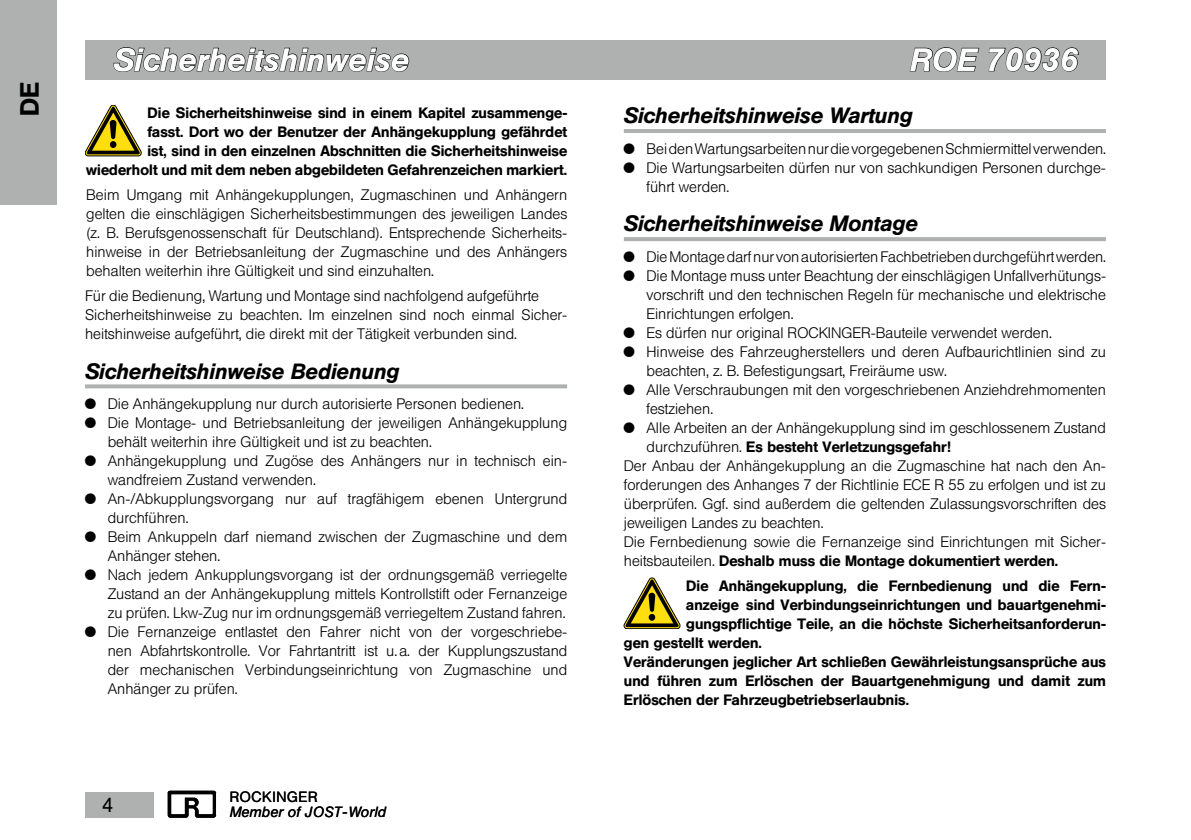
<style>
.page{position:relative;width:1191px;height:840px;background:#fff}
.page>*{position:absolute;margin:0;border:0;box-sizing:border-box;transform-origin:0 0}
.t1{font:italic 500 32px "HE10";letter-spacing:.025em;color:#fff}
.t2{font:500 26.4px "HE10";color:#000}
.t3{font:italic 500 22px "HE10";letter-spacing:.015em;color:#000}
.t4{font:20px "HE10";color:#000}
.t5{font:300 15px/19px "HE10";letter-spacing:.015em;color:#000;text-align:justify}
.t6{font:500 15px/19px "HE10";letter-spacing:.015em;color:#000;text-align:right}
.t7{font:italic 14.8px "HE10";letter-spacing:.015em;color:#000}
.t8{font:14.8px "HE10";letter-spacing:.05em;color:#000}
.s1{font-family:"AK11 Figures Mathematic";font-weight:400}
.s2{font-weight:300}
</style>
<div class="page">
<img style="left:167px;top:790px;width:49px;height:28px">
<div style="left:85px;top:791px;width:68px;height:25px;background:#afb0b0"></div>
<div style="left:85px;top:40px;width:1021px;height:39px;background:#afb0b0"></div>
<svg style="left:907px;top:47px;width:73px;height:33px"></svg>
<svg style="left:986px;top:47px;width:93px;height:33px"></svg>
<svg style="left:85px;top:384px;width:482px;height:4px;background:#b6b7b7"></svg>
<hr style="left:624px;top:129px;width:482px;height:4px;background:#afb0b0">
<hr style="left:624px;top:237px;width:482px;height:4px;background:#afb0b0">
<svg style="left:85px;top:47px;width:325px;height:109px"></svg>
<svg style="left:624px;top:577px;width:56px;height:51px"></svg>
<div style="left:0;top:0;width:57px;height:204px;background:#afb0b0"></div>
<h2 class="t2" style="left:14px;top:116px;width:35px;rotate:-90deg">DE</h2>
<h1 class="t1" style="left:113px;top:41px;width:296px">Sicherheitshinweise</h1>
<h1 class="t1" style="left:909px;top:41px;width:169px">ROE 70936</h1>
<p class="t6" style="left:86px;top:103px;width:482px">Die Sicherheitshinweise sind in einem Kapitel zusammenge-<br>fasst. Dort wo der Benutzer der Anhängekupplung gefährdet<br>ist, sind in den einzelnen Abschnitten die Sicherheitshinweise wiederholt und mit dem neben abgebildeten Gefahrenzeichen markiert.</p>
<p class="t5" style="left:86px;top:185px;width:482px">Beim Umgang mit Anhängekupplungen, Zugmaschinen und Anhängern gelten die einschlägigen Sicherheitsbestimmungen des jeweiligen Landes (z. B. Berufsgenossenschaft für Deutschland). Entsprechende Sicherheits&shy;hinweise in der Betriebsanleitung der Zugmaschine und des Anhängers behalten weiterhin ihre Gültigkeit und sind einzuhalten.</p>
<p class="t5" style="left:85px;top:286px;width:482px;text-align:left">Für die Bedienung, Wartung und Montage sind nachfolgend aufgeführte<br>Sicherheitshinweise zu beachten. Im einzelnen sind noch einmal Sicher&shy;heitshinweise aufgeführt, die direkt mit der Tätigkeit verbunden sind.</p>
<h3 class="t3" style="left:85px;top:358px;width:315px">Sicherheitshinweise Bedienung</h3>
<p class="t5" style="left:85px;top:394px;width:440px"><span class="s1">X</span> Die Anhängekupplung nur durch autorisierte Personen bedienen.</p>
<p class="t5" style="left:85px;top:413px;width:483px"><span class="s1">X</span> Die Montage- und Betriebsanleitung der jeweiligen Anhängekupplung</p>
<p class="t5" style="left:108px;top:432px;width:325px">behält weiterhin ihre Gültigkeit und ist zu beachten.</p>
<p class="t5" style="left:85px;top:451px;width:483px"><span class="s1">X</span> Anhängekupplung und Zugöse des Anhängers nur in technisch ein-</p>
<p class="t5" style="left:108px;top:470px;width:209px">wandfreiem Zustand verwenden.</p>
<p class="t5" style="left:85px;top:489px;width:483px"><span class="s1">X</span> An-/Abkupplungsvorgang nur auf tragfähigem ebenen Untergrund</p>
<p class="t5" style="left:108px;top:508px;width:82px">durchführen.</p>
<p class="t5" style="left:85px;top:527px;width:483px"><span class="s1">X</span> Beim Ankuppeln darf niemand zwischen der Zugmaschine und dem</p>
<p class="t5" style="left:108px;top:546px;width:114px">Anhänger stehen.</p>
<p class="t5" style="left:85px;top:565px;width:483px"><span class="s1">X</span> Nach jedem Ankupplungsvorgang ist der ordnungsgemäß verriegelte</p>
<p class="t5" style="left:108px;top:584px;width:461px">Zustand an der Anhängekupplung mittels Kontrollstift oder Fernanzeige</p>
<p class="t5" style="left:108px;top:603px;width:459px">zu prüfen. Lkw-Zug nur im ordnungsgemäß verriegeltem Zustand fahren.</p>
<p class="t5" style="left:85px;top:622px;width:483px"><span class="s1">X</span> Die Fernanzeige entlastet den Fahrer nicht von der vorgeschriebe-</p>
<p class="t5" style="left:108px;top:641px;width:461px">nen Abfahrtskontrolle. Vor Fahrtantritt ist u. a. der Kupplungszustand</p>
<p class="t5" style="left:108px;top:660px;width:461px">der mechanischen Verbindungseinrichtung von Zugmaschine und</p>
<p class="t5" style="left:108px;top:679px;width:131px">Anhänger zu prüfen.</p>
<h3 class="t3" style="left:624px;top:103px;width:290px">Sicherheitshinweise Wartung</h3>
<p class="t5" style="left:624px;top:139px;width:483px"><span class="s1">X</span> BeidenWartungsarbeitennurdievorgegebenenSchmiermittelverwenden.</p>
<p class="t5" style="left:624px;top:158px;width:483px"><span class="s1">X</span> Die Wartungsarbeiten dürfen nur von sachkundigen Personen durchge-</p>
<p class="t5" style="left:646px;top:177px;width:84px">führt werden.</p>
<h3 class="t3" style="left:624px;top:211px;width:295px">Sicherheitshinweise Montage</h3>
<p class="t5" style="left:624px;top:247px;width:483px"><span class="s1">X</span> DieMontage darf nur von autorisierten Fachbetrieben durchgeführtwerden.</p>
<p class="t5" style="left:624px;top:266px;width:482px"><span class="s1">X</span> Die Montage muss unter Beachtung der einschlägigen Unfallverhütungs-</p>
<p class="t5" style="left:646px;top:285px;width:461px">vorschrift und den technischen Regeln für mechanische und elektrische</p>
<p class="t5" style="left:646px;top:304px;width:148px">Einrichtungen erfolgen.</p>
<p class="t5" style="left:624px;top:323px;width:429px"><span class="s1">X</span> Es dürfen nur original ROCKINGER-Bauteile verwendet werden.</p>
<p class="t5" style="left:624px;top:342px;width:483px"><span class="s1">X</span> Hinweise des Fahrzeugherstellers und deren Aufbaurichtlinien sind zu</p>
<p class="t5" style="left:646px;top:361px;width:302px">beachten, z. B. Befestigungsart, Freiräume usw.</p>
<p class="t5" style="left:624px;top:380px;width:483px"><span class="s1">X</span> Alle Verschraubungen mit den vorgeschriebenen Anziehdrehmomenten</p>
<p class="t5" style="left:646px;top:399px;width:68px">festziehen.</p>
<p class="t5" style="left:624px;top:418px;width:483px"><span class="s1">X</span> Alle Arbeiten an der Anhängekupplung sind im geschlossenem Zustand</p>
<p class="t6" style="left:646px;top:437px;width:306px"><span class="s2">durchzuführen.</span> Es besteht Verletzungsgefahr!</p>
<p class="t5" style="left:624px;top:456px;width:483px">Der Anbau der Anhängekupplung an die Zugmaschine hat nach den An-</p>
<p class="t5" style="left:624px;top:475px;width:483px">forderungen des Anhanges 7 der Richtlinie ECE R 55 zu erfolgen und ist zu</p>
<p class="t5" style="left:624px;top:494px;width:483px">überprüfen. Ggf. sind außerdem die geltenden Zulassungsvorschriften des</p>
<p class="t5" style="left:624px;top:513px;width:201px">jeweiligen Landes zu beachten.</p>
<p class="t5" style="left:624px;top:532px;width:483px">Die Fernbedienung sowie die Fernanzeige sind Einrichtungen mit Sicher-</p>
<p class="t6" style="left:624px;top:551px;width:436px"><span class="s2">heitsbauteilen.</span> Deshalb muss die Montage dokumentiert werden.</p>
<p class="t6" style="left:686px;top:575px;width:421px">Die Anhängekupplung, die Fernbedienung und die Fern-</p>
<p class="t6" style="left:686px;top:594px;width:421px">anzeige sind Verbindungseinrichtungen und bauartgenehmi-</p>
<p class="t6" style="left:686px;top:613px;width:421px">gungspflichtige Teile, an die höchste Sicherheitsanforderun-</p>
<p class="t6" style="left:624px;top:632px;width:139px">gen gestellt werden.</p>
<p class="t6" style="left:624px;top:651px;width:483px">Veränderungen jeglicher Art schließen Gewährleistungsansprüche aus</p>
<p class="t6" style="left:624px;top:670px;width:483px">und führen zum Erlöschen der Bauartgenehmigung und damit zum</p>
<p class="t6" style="left:624px;top:689px;width:287px">Erlöschen der Fahrzeugbetriebserlaubnis.</p>
<h3 class="t4" style="left:102px;top:792px;width:13px">4</h3>
<p class="t8" style="left:230px;top:788px;width:89px">ROCKINGER</p>
<p class="t7" style="left:230px;top:803px;width:158px">Member of JOST-World</p>
</div>
